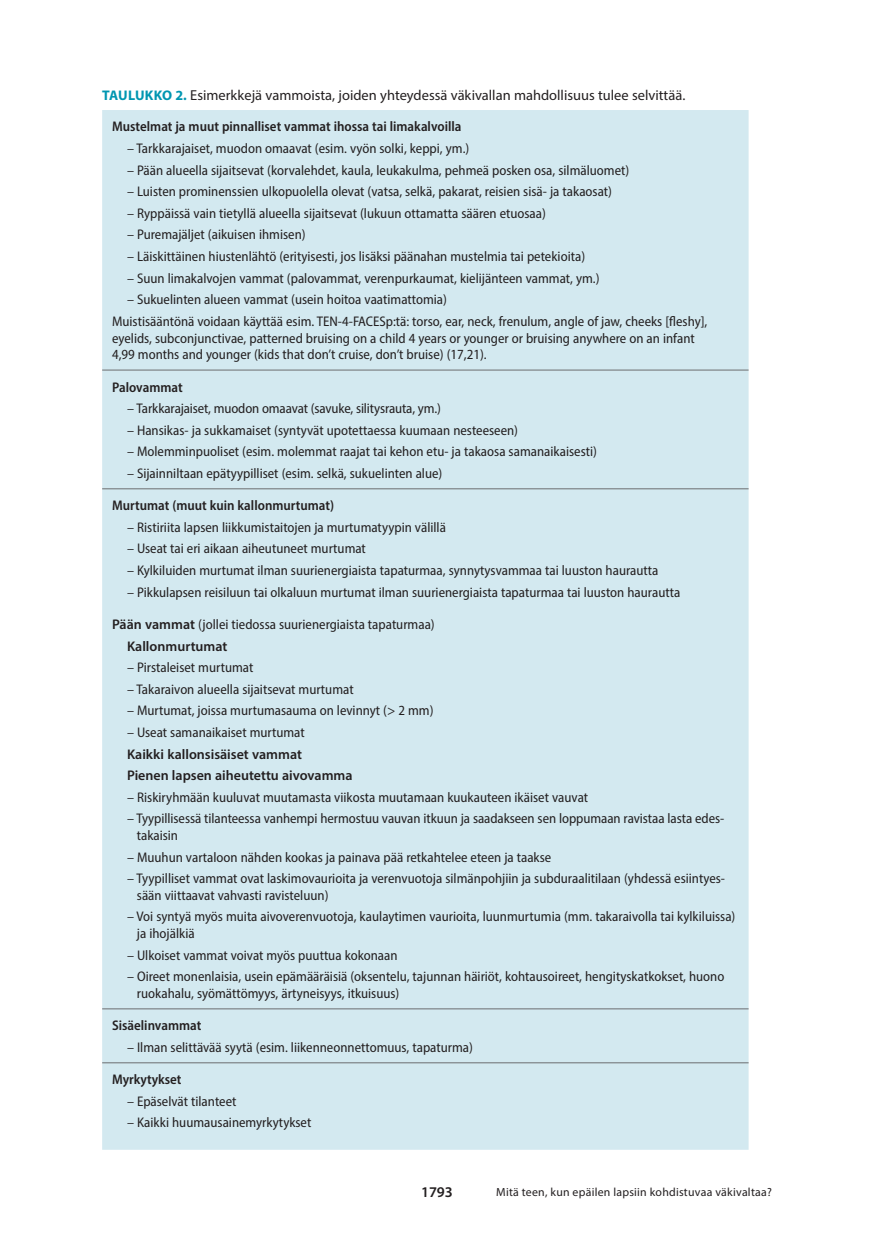
<style>
.page{position:relative;width:874px;height:1241px;background:#fff}
.page>*{position:absolute;margin:0;border:0;box-sizing:border-box;transform-origin:0 0}
.t1{font:600 14.88px "Myriad Pro";color:#231f20}
.kt{font:14.35px "Myriad Pro";color:#231f20}
.t{font:semi-condensed 14px/16.6px "Myriad Pro";color:#231f20}
.t-2{font:600 semi-condensed 14px "Myriad Pro";color:#231f20}
.t-3{font:600 14px "Myriad Pro";color:#231f20}
.Ala{font:11.9px "Myriad Pro";letter-spacing:.02em;color:#231f20}
.s1{font-weight:700;font-size:14px;color:#0096b1}
.s2{font-weight:600;font-stretch:normal}
</style>
<div class="page">
<div style="left:102px;top:110px;width:646px;height:1039px;background:#d3e9f0"></div>
<hr style="left:102px;top:369px;width:646px;height:1px;background:#6c6d70">
<hr style="left:102px;top:488px;width:646px;height:1px;background:#6c6d70">
<hr style="left:102px;top:1008px;width:646px;height:1px;background:#6c6d70">
<hr style="left:102px;top:1062px;width:646px;height:1px;background:#6c6d70">
<p class="kt" style="left:102px;top:86px;width:584px"><span class="s1">TAULUKKO 2.</span> Esimerkkejä vammoista, joiden yhteydessä väkivallan mahdollisuus tulee selvittää.</p>
<p class="t-2" style="left:112px;top:118px;width:351px">Mustelmat ja muut pinnalliset vammat ihossa tai limakalvoilla</p>
<p class="t" style="left:127px;top:140px;width:344px">– Tarkkarajaiset, muodon omaavat (esim. vyön solki, keppi, ym.)</p>
<p class="t" style="left:127px;top:161px;width:503px">– Pään alueella sijaitsevat (korvalehdet, kaula, leukakulma, pehmeä posken osa, silmäluomet)</p>
<p class="t" style="left:127px;top:183px;width:486px">– Luisten prominenssien ulkopuolella olevat (vatsa, selkä, pakarat, reisien sisä- ja takaosat)</p>
<p class="t" style="left:127px;top:205px;width:420px">– Ryppäissä vain tietyllä alueella sijaitsevat (lukuun ottamatta säären etuosaa)</p>
<p class="t" style="left:127px;top:226px;width:180px">– Puremajäljet (aikuisen ihmisen)</p>
<p class="t" style="left:127px;top:248px;width:459px">– Läiskittäinen hiustenlähtö (erityisesti, jos lisäksi päänahan mustelmia tai petekioita)</p>
<p class="t" style="left:127px;top:269px;width:474px">– Suun limakalvojen vammat (palovammat, verenpurkaumat, kielijänteen vammat, ym.)</p>
<p class="t" style="left:127px;top:291px;width:321px">– Sukuelinten alueen vammat (usein hoitoa vaatimattomia)</p>
<p class="t" style="left:112px;top:312px;width:596px">Muistisääntönä voidaan käyttää esim. TEN-4-FACESp:tä: torso, ear, neck, frenulum, angle of jaw, cheeks [fleshy], eyelids, subconjunctivae, patterned bruising on a child 4 years or younger or bruising anywhere on an infant<br>4,99 months and younger (kids that don’t cruise, don’t bruise) (17,21).</p>
<p class="t-2" style="left:112px;top:378px;width:72px">Palovammat</p>
<p class="t" style="left:127px;top:400px;width:315px">– Tarkkarajaiset, muodon omaavat (savuke, silitysrauta, ym.)</p>
<p class="t" style="left:127px;top:421px;width:392px">– Hansikas- ja sukkamaiset (syntyvät upotettaessa kuumaan nesteeseen)</p>
<p class="t" style="left:127px;top:443px;width:471px">– Molemminpuoliset (esim. molemmat raajat tai kehon etu- ja takaosa samanaikaisesti)</p>
<p class="t" style="left:127px;top:464px;width:317px">– Sijainniltaan epätyypilliset (esim. selkä, sukuelinten alue)</p>
<p class="t-2" style="left:112px;top:496px;width:223px">Murtumat (muut kuin kallonmurtumat)</p>
<p class="t" style="left:127px;top:518px;width:320px">– Ristiriita lapsen liikkumistaitojen ja murtumatyypin välillä</p>
<p class="t" style="left:127px;top:540px;width:240px">– Useat tai eri aikaan aiheutuneet murtumat</p>
<p class="t" style="left:127px;top:561px;width:532px">– Kylkiluiden murtumat ilman suurienergiaista tapaturmaa, synnytysvammaa tai luuston haurautta</p>
<p class="t" style="left:127px;top:583px;width:554px">– Pikkulapsen reisiluun tai olkaluun murtumat ilman suurienergiaista tapaturmaa tai luuston haurautta</p>
<p class="t" style="left:112px;top:615px;width:324px"><span class="s2">Pään vammat</span> (jollei tiedossa suurienergiaista tapaturmaa)</p>
<p class="t-3" style="left:127px;top:637px;width:102px">Kallonmurtumat</p>
<p class="t" style="left:127px;top:659px;width:128px">– Pirstaleiset murtumat</p>
<p class="t" style="left:127px;top:680px;width:228px">– Takaraivon alueella sijaitsevat murtumat</p>
<p class="t" style="left:127px;top:702px;width:308px">– Murtumat, joissa murtumasauma on levinnyt (&gt; 2 mm)</p>
<p class="t" style="left:127px;top:723px;width:179px">– Useat samanaikaiset murtumat</p>
<p class="t-3" style="left:127px;top:744px;width:176px">Kaikki kallonsisäiset vammat</p>
<p class="t-3" style="left:127px;top:766px;width:227px">Pienen lapsen aiheutettu aivovamma</p>
<p class="t" style="left:127px;top:788px;width:462px">– Riskiryhmään kuuluvat muutamasta viikosta muutamaan kuukauteen ikäiset vauvat</p>
<p class="t" style="left:137px;top:810px;width:587px;text-indent:-10px">– Tyypillisessä tilanteessa vanhempi hermostuu vauvan itkuun ja saadakseen sen loppumaan ravistaa lasta edes&shy;takaisin</p>
<p class="t" style="left:127px;top:848px;width:425px">– Muuhun vartaloon nähden kookas ja painava pää retkahtelee eteen ja taakse</p>
<p class="t" style="left:137px;top:869px;width:589px;text-indent:-10px">– Tyypilliset vammat ovat laskimovaurioita ja verenvuotoja silmänpohjiin ja subduraalitilaan (yhdessä esiintyes&shy;sään viittaavat vahvasti ravisteluun)</p>
<p class="t" style="left:137px;top:908px;width:599px;text-indent:-10px">– Voi syntyä myös muita aivoverenvuotoja, kaulaytimen vaurioita, luunmurtumia (mm. takaraivolla tai kylkiluissa) ja ihojälkiä</p>
<p class="t" style="left:127px;top:946px;width:272px">– Ulkoiset vammat voivat myös puuttua kokonaan</p>
<p class="t" style="left:137px;top:967px;width:588px;text-indent:-10px">– Oireet monenlaisia, usein epämääräisiä (oksentelu, tajunnan häiriöt, kohtausoireet, hengityskatkokset, huono ruokahalu, syömättömyys, ärtyneisyys, itkuisuus)</p>
<p class="t-2" style="left:112px;top:1016px;width:91px">Sisäelinvammat</p>
<p class="t" style="left:127px;top:1038px;width:347px">– Ilman selittävää syytä (esim. liikenneonnettomuus, tapaturma)</p>
<p class="t-2" style="left:112px;top:1070px;width:71px">Myrkytykset</p>
<p class="t" style="left:127px;top:1092px;width:111px">– Epäselvät tilanteet</p>
<p class="t" style="left:127px;top:1113px;width:186px">– Kaikki huumausainemyrkytykset</p>
<p class="t1" style="left:421px;top:1182px;width:33px">1793</p>
<p class="Ala" style="left:496px;top:1184px;width:277px">Mitä teen, kun epäilen lapsiin kohdistuvaa väkivaltaa?</p>
</div>
